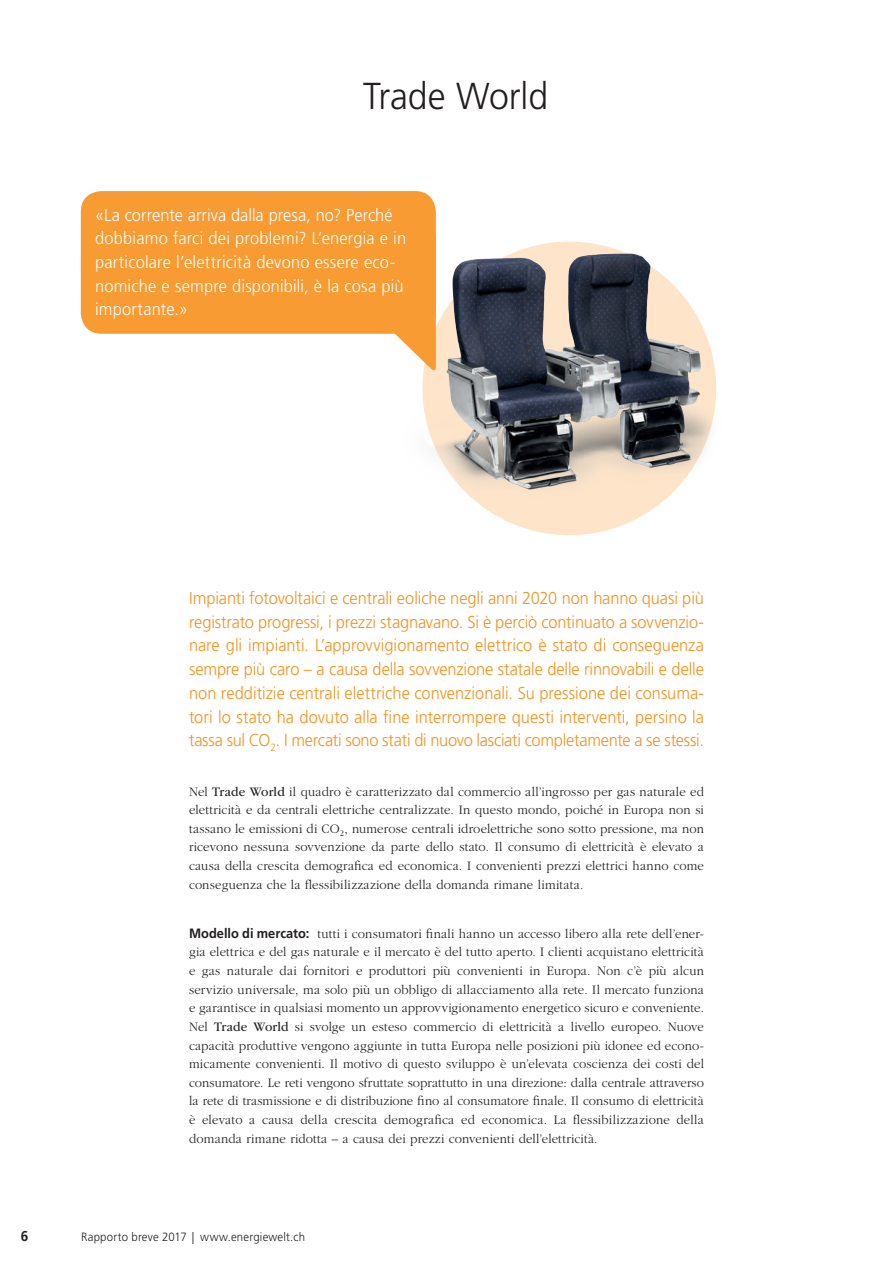
<style>
.page{position:relative;width:893px;height:1263px;background:#fff}
.page>*{position:absolute;margin:0;border:0;box-sizing:border-box;transform-origin:0 0}
.t1{font:300 37.5px "Frutiger LT Std";letter-spacing:-.005em;color:#231f20;scale:.95 1}
.t2{font:300 17.25px/23.7px "Frutiger LT Std";letter-spacing:-.015em;color:#f6911e;text-align:justify;scale:.95 1}
.t3{font:300 17.25px/23.7px "Frutiger LT Std";letter-spacing:.01em;color:#fff;scale:.95 1}
.t4{font:700 14.25px "Frutiger LT Std";color:#231f20;scale:.95 1}
.t5{font:300 13.5px/18.6px "ITC Garamond Std";letter-spacing:.015em;color:#231f20;text-align:justify;scale:.95 1}
.t6{font:300 12px "Frutiger LT Std";letter-spacing:.015em;color:#231f20;scale:.95 1}
.s1{font-weight:400}
.s2{font-family:"Frutiger LT Std";font-weight:700}
</style>
<div class="page">
<img style="left:422px;top:220px;width:294px;height:305px">
<svg style="left:307px;top:317px;width:128px;height:56px"></svg>
<div style="left:81px;top:191px;width:354px;height:142px;background:#f89b33;border-radius:21px"></div>
<h1 class="t1" style="left:363px;top:75px;width:196px">Trade World</h1>
<p class="t3" style="left:95px;top:203px;width:329px">«La corrente arriva dalla presa, no? Perché dobbiamo farci dei problemi? L’energia e in particolare l’elettricità devono essere eco&shy;nomiche e sempre disponibili, è la cosa più importante.»</p>
<p class="t2" style="left:189px;top:586px;width:543px">Impianti fotovoltaici e centrali eoliche negli anni 2020 non hanno quasi più registrato progressi, i prezzi stagnavano. Si è perciò continuato a sovvenzio&shy;nare gli impianti. L’approvvigionamento elettrico è stato di conseguenza sempre più caro – a causa della sovvenzione statale delle rinnovabili e delle non redditizie centrali elettriche convenzionali. Su pressione dei consuma&shy;tori lo stato ha dovuto alla fine interrompere questi interventi, persino la tassa sul CO<sub>2</sub>. I mercati sono stati di nuovo lasciati completamente a se stessi.</p>
<p class="t5" style="left:189px;top:782px;width:543px">Nel <span class="s1">Trade World</span> il quadro è caratterizzato dal commercio all’ingrosso per gas naturale ed elettricità e da centrali elettriche centralizzate. In questo mondo, poiché in Europa non si tassano le emissioni di CO<sub>2</sub>, numerose centrali idroelettriche sono sotto pressione, ma non ricevono nessuna sovvenzione da parte dello stato. Il consumo di elettricità è elevato a causa della crescita demografica ed economica. I convenienti prezzi elettrici hanno come conseguenza che la flessibilizzazione della domanda rimane limitata.</p>
<p class="t5" style="left:189px;top:924px;width:543px"><span class="s2">Modello di mercato:</span> tutti i consumatori finali hanno un accesso libero alla rete dell’ener&shy;gia elettrica e del gas naturale e il mercato è del tutto aperto. I clienti acquistano elettricità e gas naturale dai fornitori e produttori più convenienti in Europa. Non c’è più alcun servizio universale, ma solo più un obbligo di allacciamento alla rete. Il mercato funziona e garantisce in qualsiasi momento un approvvigionamento energetico sicuro e conveniente.<br>Nel <span class="s1">Trade World</span> si svolge un esteso commercio di elettricità a livello europeo. Nuove capacità produttive vengono aggiunte in tutta Europa nelle posizioni più idonee ed econo&shy;micamente convenienti. Il motivo di questo sviluppo è un’elevata coscienza dei costi del consumatore. Le reti vengono sfruttate soprattutto in una direzione: dalla centrale attraverso la rete di trasmissione e di distribuzione fino al consumatore finale. Il consumo di elettricità è elevato a causa della crescita demografica ed economica. La flessibilizzazione della domanda rimane ridotta – a causa dei prezzi convenienti dell’elettricità.</p>
<p class="t4" style="left:21px;top:1227px;width:9px">6</p>
<p class="t6" style="left:81px;top:1229px;width:237px">Rapporto breve 2017 | www.energiewelt.ch</p>
</div>
